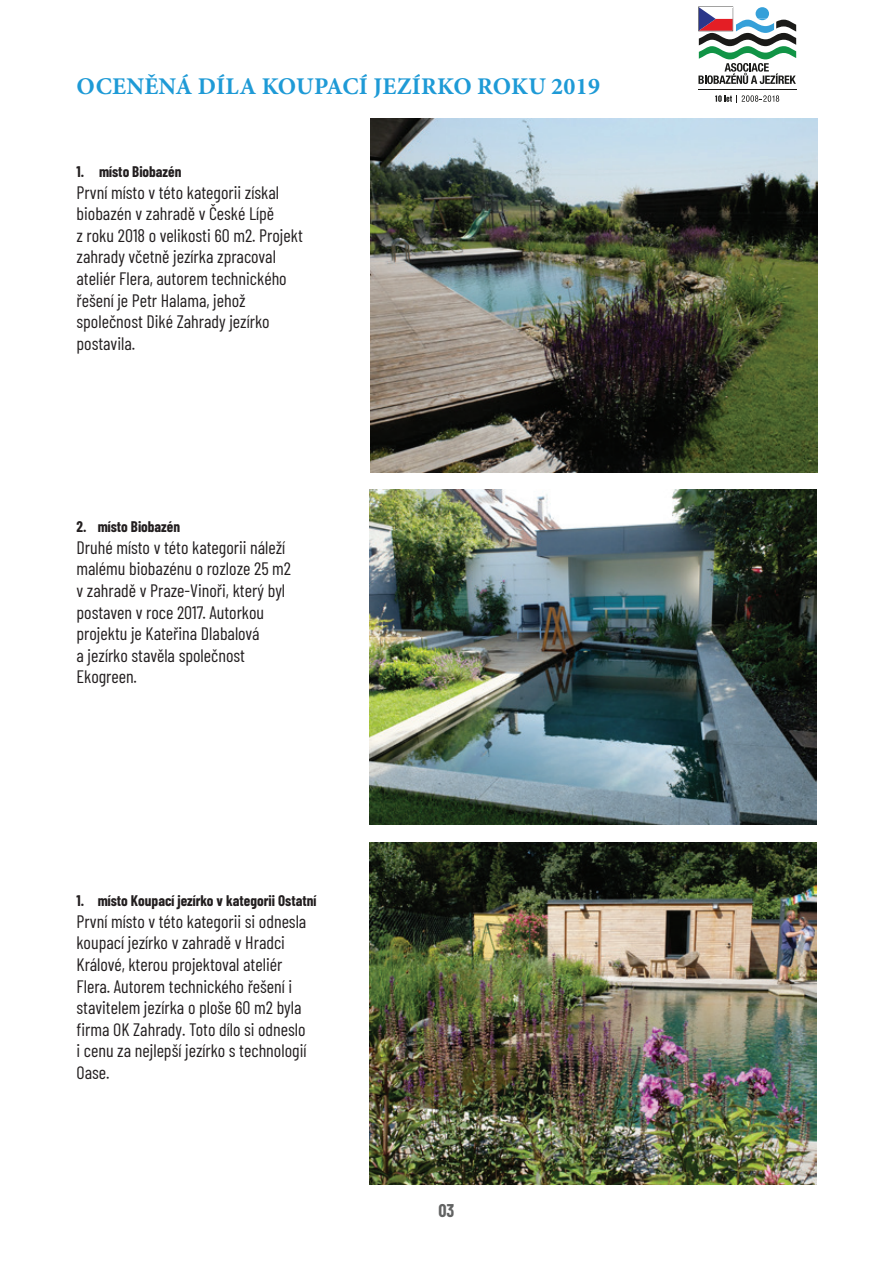
<style>
.page{position:relative;width:893px;height:1263px;background:#fff}
.page>*{position:absolute;margin:0;border:0;box-sizing:border-box;transform-origin:0 0}
.t1{font:700 24px "Minion Pro";letter-spacing:.01em;color:#1e9ad6}
.t2{font:18px/21.6px "Barlow Condensed";color:#231f20}
.t3{font:700 18px "Barlow Condensed";color:#626363}
.t4{font:700 15px "Barlow Condensed";color:#231f20}
</style>
<div class="page">
<svg style="left:715px;top:95px;width:64px;height:8px"></svg>
<svg style="left:698px;top:7px;width:98px;height:77px"></svg>
<hr style="left:698px;top:90px;width:99px;height:1px;background:#1a1a18">
<img style="left:371px;top:119px;width:446px;height:354px">
<img style="left:370px;top:489px;width:446px;height:335px">
<img style="left:370px;top:843px;width:446px;height:341px">
<h1 class="t1" style="left:77px;top:69px;width:525px">OCENĚNÁ DÍLA KOUPACÍ JEZÍRKO ROKU 2019</h1>
<p class="t4" style="left:77px;top:161px;width:106px">1. místo Biobazén</p>
<p class="t2" style="left:77px;top:180px;width:228px">První místo v této kategorii získal biobazén v zahradě v České Lípě<br>z roku 2018 o velikosti 60 m2. Projekt zahrady včetně jezírka zpracoval ateliér Flera, autorem technického řešení je Petr Halama, jehož společnost Diké Zahrady jezírko postavila.</p>
<p class="t4" style="left:77px;top:516px;width:105px">2. místo Biobazén</p>
<p class="t2" style="left:77px;top:535px;width:216px">Druhé místo v této kategorii náleží malému biobazénu o rozloze 25 m2 v zahradě v Praze-Vinoři, který byl postaven v roce 2017. Autorkou projektu je Kateřina Dlabalová<br>a jezírko stavěla společnost<br>Ekogreen.</p>
<p class="t4" style="left:77px;top:890px;width:241px">1. místo Koupací jezírko v kategorii Ostatní</p>
<p class="t2" style="left:77px;top:909px;width:231px">První místo v této kategorii si odnesla koupací jezírko v zahradě v Hradci Králové, kterou projektoval ateliér Flera. Autorem technického řešení i stavitelem jezírka o ploše 60 m2 byla firma OK Zahrady. Toto dílo si odneslo i cenu za nejlepší jezírko s technologií Oase.</p>
<p class="t3" style="left:438px;top:1198px;width:18px">03</p>
</div>
